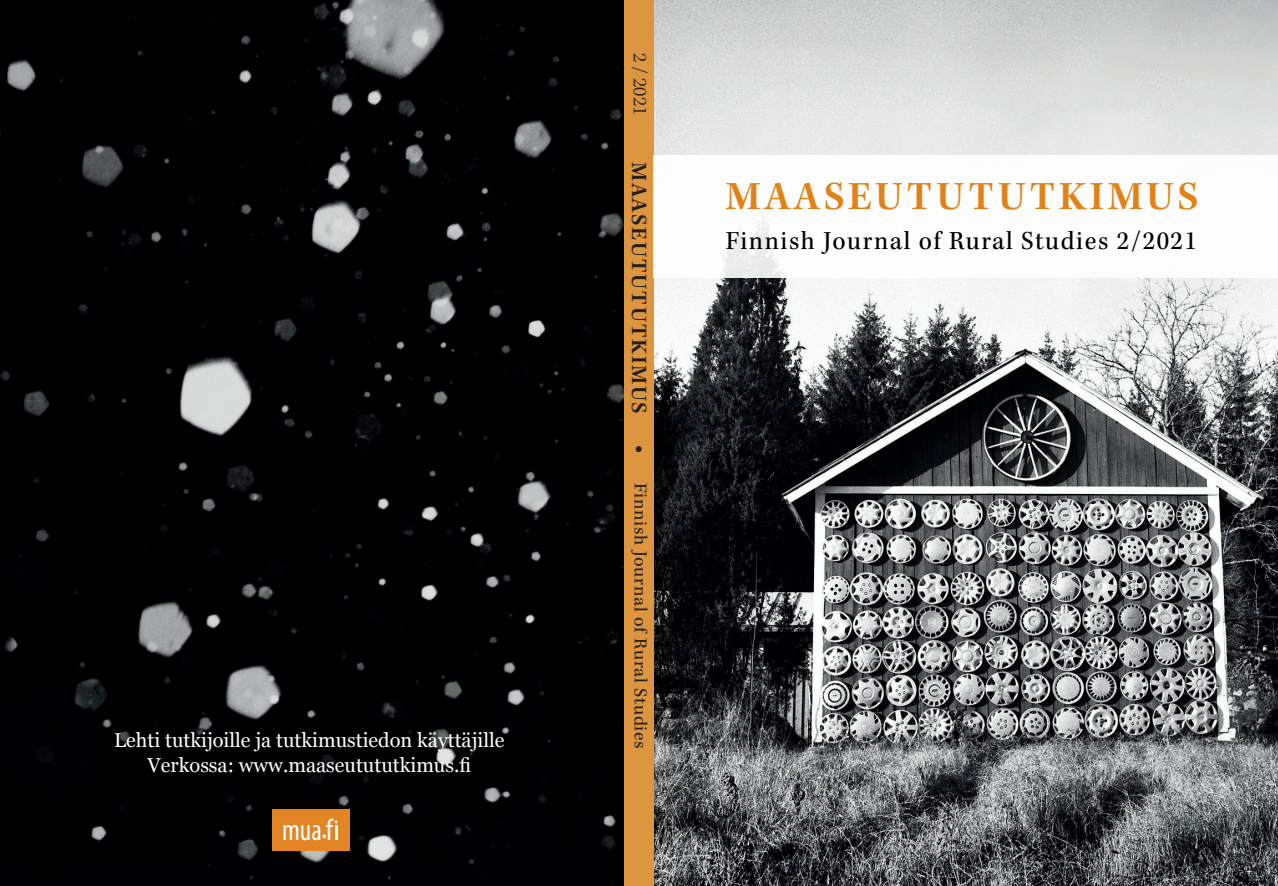
<style>
.page{position:relative;width:1278px;height:886px;background:#fff}
.page>*{position:absolute;margin:0;border:0;box-sizing:border-box;transform-origin:0 0}
.t1{font:600 41.12px "Kepler Std";letter-spacing:.095em;color:#e28216}
.t2{font:condensed 30.62px "Myriad Pro";color:#fff;scale:.94 1}
.t3{font:26.75px "Kepler Std";letter-spacing:.06em;color:#000}
.t4{font:600 22.5px "Kepler Std";letter-spacing:.08em;color:#231f20}
.t5{font:22.5px "Minion Pro";color:#231f20}
.t6{font:20px "Georgia";color:#fff}
.t7{font:300 20px "Kepler Std";color:#231f20}
.t8{font:18.75px "Kepler Std";letter-spacing:.04em;color:#231f20}
</style>
<div class="page">
<img style="left:0;top:0;width:624px;height:886px">
<img style="left:654px;top:0;width:624px;height:886px">
<div style="left:624px;top:0;width:30px;height:886px;background:#dd953f"></div>
<div style="left:654px;top:155px;width:624px;height:123px;background:#fff"></div>
<div style="left:272px;top:810px;width:78px;height:41px;background:#e38425"></div>
<svg style="left:335px;top:820px;width:2px;height:20px"></svg>
<svg style="left:322px;top:834px;width:4px;height:4px"></svg>
<p class="t6" style="left:114px;top:725px;width:392px">Lehti tutkijoille ja tutkimustiedon käyttäjille</p>
<p class="t6" style="left:148px;top:750px;width:325px">Verkossa: www.maaseutututkimus.fi</p>
<p class="t2" style="left:282px;top:811px;width:55px">muaf</p>
<p class="t7" style="left:651px;top:53px;width:64px;rotate:90deg">2 / 2021</p>
<p class="t4" style="left:652px;top:162px;width:253px;rotate:90deg">MAASEUTUTUTKIMUS</p>
<p class="t5" style="left:634px;top:432px;width:10px">•</p>
<p class="t8" style="left:651px;top:483px;width:267px;rotate:90deg">Finnish Journal of Rural Studies</p>
<p class="t1" style="left:725px;top:173px;width:474px">MAASEUTUTUTKIMUS</p>
<p class="t3" style="left:726px;top:225px;width:472px">Finnish Journal of Rural Studies 2/2021</p>
</div>
